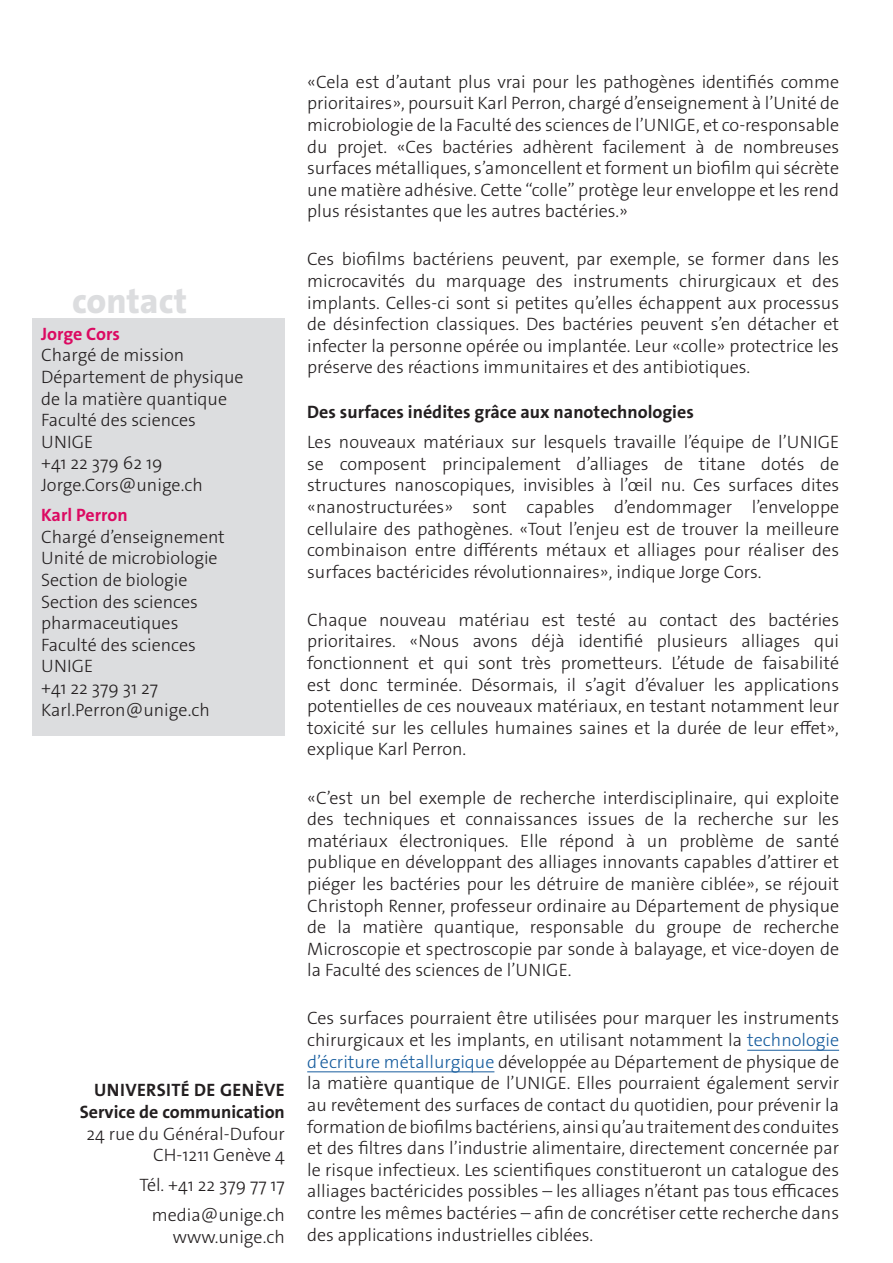
<style>
.page{position:relative;width:893px;height:1263px;background:#fff}
.page>*{position:absolute;margin:0;border:0;box-sizing:border-box;transform-origin:0 0}
._4__texte_courant{font:800 35.7px "The Sans Os F";color:#dcdddf}
._4__texte_courant-2{font:300 18px/21.6px "The Sans Os F";color:#231f20;text-align:justify}
.texte_courant{font:300 18px/21.6px "The Sans Os F";color:#231f20;text-align:right}
._4__texte_courant-3{font:700 18px "The Sans Os F";color:#231f20}
.texte_courant-2{font:700 18px "The Sans Os F";letter-spacing:.02em;color:#231f20}
.s1{font-weight:700;color:#db0a62}
.s2{font-weight:700}
.s3{color:#175d9e}
</style>
<div class="page">
<div style="left:33px;top:318px;width:252px;height:418px;background:#dcdddf"></div>
<hr style="left:747px;top:1050px;width:92px;height:1px;background:#175d9e">
<hr style="left:307px;top:1071px;width:187px;height:1px;background:#175d9e">
<p class="_4__texte_courant" style="left:72px;top:278px;width:116px">contact</p>
<p class="_4__texte_courant-2" style="left:41px;top:323px;width:204px;text-align:left"><span class="s1">Jorge Cors<br></span>Chargé de mission<br>Département de physique de la matière quantique<br>Faculté des sciences<br>UNIGE<br>+41 22 379 62 19<br>Jorge.Cors@unige.ch</p>
<p class="_4__texte_courant-2" style="left:41px;top:504px;width:185px;text-align:left"><span class="s1">Karl Perron<br></span>Chargé d’enseignement<br>Unité de microbiologie<br>Section de biologie<br>Section des sciences pharmaceutiques<br>Faculté des sciences<br>UNIGE<br>+41 22 379 31 27<br>Karl.Perron@unige.ch</p>
<p class="texte_courant-2" style="left:94px;top:1079px;width:192px">UNIVERSITÉ DE GENÈVE</p>
<p class="texte_courant" style="left:80px;top:1101px;width:207px"><span class="s2">Service de communication<br></span>24 rue du Général-Dufour<br>CH-1211 Genève 4</p>
<p class="texte_courant" style="left:139px;top:1174px;width:147px">Tél. +41 22 379 77 17</p>
<p class="texte_courant" style="left:152px;top:1204px;width:135px">media@unige.ch www.unige.ch</p>
<p class="_4__texte_courant-2" style="left:307px;top:71px;width:533px">«Cela est d’autant plus vrai pour les pathogènes identifiés comme prioritaires», poursuit Karl Perron, chargé d’enseignement à l’Unité de microbiologie de la Faculté des sciences de l’UNIGE, et co-responsable du projet. «Ces bactéries adhèrent facilement à de nombreuses surfaces métalliques, s’amoncellent et forment un biofilm qui sécrète une matière adhésive. Cette ‘‘colle’’ protège leur enveloppe et les rend plus résistantes que les autres bactéries.»</p>
<p class="_4__texte_courant-2" style="left:307px;top:249px;width:533px">Ces biofilms bactériens peuvent, par exemple, se former dans les microcavités du marquage des instruments chirurgicaux et des implants. Celles-ci sont si petites qu’elles échappent aux processus de désinfection classiques. Des bactéries peuvent s’en détacher et infecter la personne opérée ou implantée. Leur «colle» protectrice les préserve des réactions immunitaires et des antibiotiques.</p>
<p class="_4__texte_courant-3" style="left:307px;top:400px;width:388px">Des surfaces inédites grâce aux nanotechnologies</p>
<p class="_4__texte_courant-2" style="left:307px;top:431px;width:533px">Les nouveaux matériaux sur lesquels travaille l’équipe de l’UNIGE se composent principalement d’alliages de titane dotés de structures nanoscopiques, invisibles à l’œil nu. Ces surfaces dites «nanostructurées» sont capables d’endommager l’enveloppe cellulaire des pathogènes. «Tout l’enjeu est de trouver la meilleure combinaison entre différents métaux et alliages pour réaliser des surfaces bactéricides révolutionnaires», indique Jorge Cors.</p>
<p class="_4__texte_courant-2" style="left:307px;top:609px;width:533px">Chaque nouveau matériau est testé au contact des bactéries prioritaires. «Nous avons déjà identifié plusieurs alliages qui fonctionnent et qui sont très prometteurs. L’étude de faisabilité est donc terminée. Désormais, il s’agit d’évaluer les applications potentielles de ces nouveaux matériaux, en testant notamment leur toxicité sur les cellules humaines saines et la durée de leur effet», explique Karl Perron.</p>
<p class="_4__texte_courant-2" style="left:307px;top:787px;width:533px">«C’est un bel exemple de recherche interdisciplinaire, qui exploite des techniques et connaissances issues de la recherche sur les matériaux électroniques. Elle répond à un problème de santé publique en développant des alliages innovants capables d’attirer et piéger les bactéries pour les détruire de manière ciblée», se réjouit Christoph Renner, professeur ordinaire au Département de physique de la matière quantique, responsable du groupe de recherche Microscopie et spectroscopie par sonde à balayage, et vice-doyen de la Faculté des sciences de l’UNIGE.</p>
<p class="_4__texte_courant-2" style="left:307px;top:1008px;width:533px">Ces surfaces pourraient être utilisées pour marquer les instruments chirurgicaux et les implants, en utilisant notamment la <span class="s3">technologie d’écriture métallurgique</span> développée au Département de physique de la matière quantique de l’UNIGE. Elles pourraient également servir au revêtement des surfaces de contact du quotidien, pour prévenir la formation de biofilms bactériens, ainsi qu’au traitement des conduites et des filtres dans l’industrie alimentaire, directement concernée par le risque infectieux. Les scientifiques constitueront un catalogue des alliages bactéricides possibles – les alliages n’étant pas tous efficaces contre les mêmes bactéries – afin de concrétiser cette recherche dans des applications industrielles ciblées.</p>
</div>
